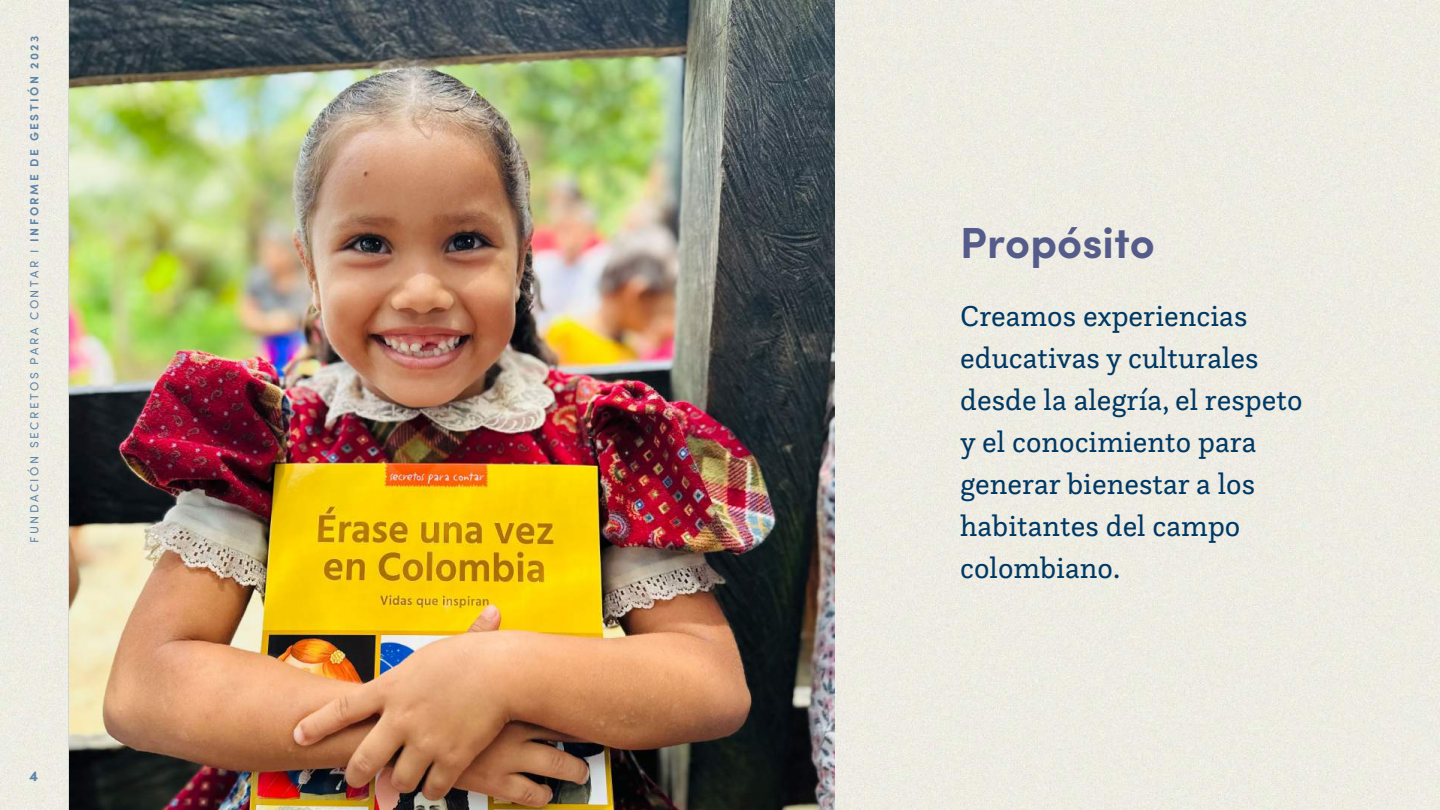
<style>
.page{position:relative;width:1440px;height:810px;background:#eeece3}
.page>*{position:absolute;margin:0;border:0;box-sizing:border-box;transform-origin:0 0}
.t1{font:700 43.58px "Sofia Pro";color:#555c8a}
.t2{font:30px/42px "Questa Slab";color:#003864}
.t3{font:900 14.25px "Sofia Pro";color:#5d85aa}
.t4{font:11.77px "Sofia Pro";letter-spacing:.21em;color:#5d85aa}
.s1{font-weight:700}
</style>
<div class="page">
<hr style="left:69px;top:0;width:1px;height:810px;background:#5b84aa">
<img style="left:70px;top:0;width:764px;height:810px">
<p class="t4" style="left:26px;top:543px;width:509px;rotate:-90deg">FUNDACIÓN SECRETOS PARA CONTAR I <span class="s1">INFORME DE GESTIÓN 2023</span></p>
<p class="t3" style="left:30px;top:764px;width:10px">4</p>
<h1 class="t1" style="left:960px;top:209px;width:196px">Propósito</h1>
<p class="t2" style="left:960px;top:294px;width:344px">Creamos experiencias educativas y culturales desde la alegría, el respeto y el conocimiento para generar bienestar a los habitantes del campo colombiano.</p>
</div>
